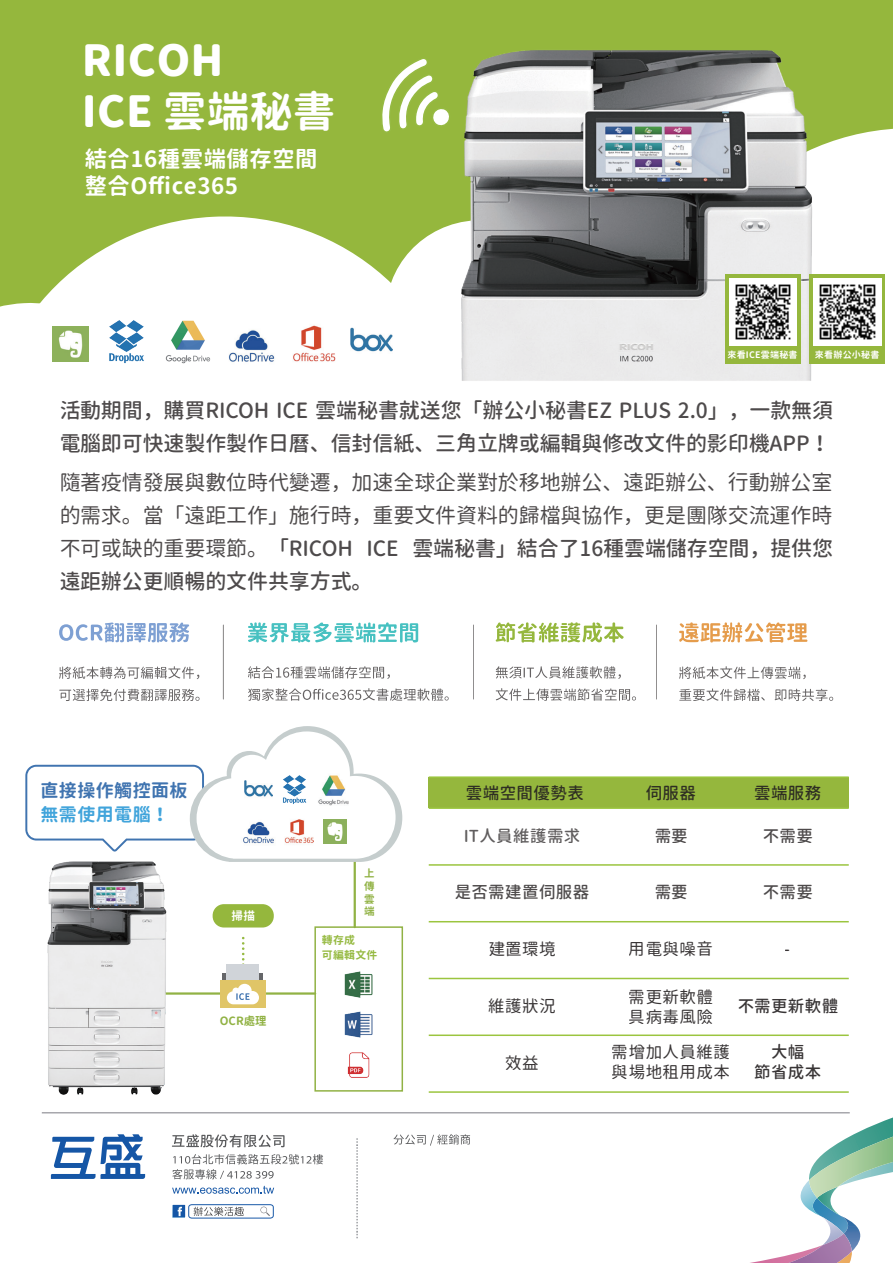
<style>
.page{position:relative;width:893px;height:1263px;background:#fff}
.page>*{position:absolute;margin:0;border:0;box-sizing:border-box;transform-origin:0 0}
.t1{font:800 42.75px/51.3px "Gen Jyuu Gothic";letter-spacing:.01em;color:#fff}
.t2{font:700 22.35px/26.8px "Gen Jyuu Gothic";letter-spacing:.025em;color:#fff}
.t3{font:21px/33px "Gen Jyuu Gothic";letter-spacing:-.005em;color:rgb(35 31 32/.9);text-align:justify}
.t4{font:500 21px/33px "Gen Jyuu Gothic";letter-spacing:-.005em;color:rgb(35 31 32/.9)}
.t5{font:700 18px "Gen Jyuu Gothic";letter-spacing:.025em;color:#4074b0}
.t6{font:700 18px "Gen Jyuu Gothic";letter-spacing:.025em;color:#41a4db}
.t7{font:16.5px/19.8px "Gen Jyuu Gothic";letter-spacing:.025em;color:#231f20}
.t8{font:500 16.5px/19.8px "Gen Jyuu Gothic";letter-spacing:.025em;color:#231f20;text-align:center}
.t9{font:500 16.5px "Gen Jyuu Gothic";letter-spacing:.025em;color:rgb(35 31 32/.9)}
.t10{font:700 11.55px "Gen Jyuu Gothic";color:#fff}
.t11{font:700 11.4px "Gen Jyuu Gothic";letter-spacing:.005em;color:#91b244}
.t12{font:700 10.95px/14.9px "Gen Jyuu Gothic";letter-spacing:.025em;color:#96ba42}
.t13{font:700 10.5px/12.6px "Gen Jyuu Gothic";color:#91b244;text-align:justify}
.t14{font:700 9px "Gen Jyuu Gothic";letter-spacing:.025em;color:#fff}
.s1{font-weight:700}
.s2{font-weight:500}
</style>
<div class="page">
<hr style="left:42px;top:1112px;width:808px;height:1px;background:#7b7c83">
<svg style="left:750px;top:1117px;width:143px;height:146px"></svg>
<svg style="left:357px;top:1138px;width:1px;height:101px"></svg>
<svg style="left:51px;top:1134px;width:94px;height:45px"></svg>
<svg style="left:172px;top:1185px;width:102px;height:9px"></svg>
<svg style="left:172px;top:1154px;width:151px;height:25px"></svg>
<svg style="left:394px;top:1134px;width:76px;height:12px"></svg>
<svg style="left:172px;top:1134px;width:113px;height:13px"></svg>
<svg style="left:172px;top:1204px;width:102px;height:15px"></svg>
<img style="left:0;top:0;width:893px;height:933px">
<svg style="left:59px;top:622px;width:130px;height:20px"></svg>
<svg style="left:59px;top:666px;width:140px;height:13px"></svg>
<svg style="left:59px;top:689px;width:141px;height:12px"></svg>
<svg style="left:679px;top:622px;width:128px;height:20px"></svg>
<svg style="left:679px;top:666px;width:127px;height:13px"></svg>
<svg style="left:679px;top:688px;width:86px;height:13px"></svg>
<svg style="left:775px;top:689px;width:58px;height:12px"></svg>
<svg style="left:496px;top:666px;width:125px;height:13px"></svg>
<svg style="left:496px;top:688px;width:140px;height:13px"></svg>
<svg style="left:496px;top:622px;width:128px;height:20px"></svg>
<svg style="left:248px;top:622px;width:170px;height:20px"></svg>
<svg style="left:248px;top:666px;width:142px;height:13px"></svg>
<svg style="left:248px;top:688px;width:201px;height:13px"></svg>
<hr style="left:656px;top:625px;width:1px;height:74px;background:#231f20">
<hr style="left:473px;top:625px;width:1px;height:74px;background:#231f20">
<hr style="left:223px;top:625px;width:1px;height:74px;background:#231f20">
<img style="left:102px;top:318px;width:48px;height:48px">
<img style="left:164px;top:318px;width:48px;height:48px">
<img style="left:217px;top:327px;width:69px;height:39px">
<img style="left:53px;top:326px;width:35px;height:36px">
<img style="left:292px;top:322px;width:44px;height:44px">
<img style="left:350px;top:326px;width:43px;height:29px">
<svg style="left:380px;top:56px;width:72px;height:78px"></svg>
<div style="left:429px;top:777px;width:420px;height:31px;background:#95b73d"></div>
<hr style="left:429px;top:807px;width:420px;height:2px;background:#9bc53f">
<hr style="left:429px;top:776px;width:420px;height:2px;background:#9bc53f">
<hr style="left:429px;top:978px;width:420px;height:1px;background:#9bc53f">
<hr style="left:429px;top:921px;width:420px;height:1px;background:#9bc53f">
<hr style="left:429px;top:864px;width:420px;height:2px;background:#9bc53f">
<hr style="left:429px;top:1034px;width:420px;height:2px;background:#9bc53f">
<hr style="left:429px;top:1091px;width:420px;height:2px;background:#9bc53f">
<hr style="left:160px;top:992px;width:155px;height:3px;background:#91b244">
<img style="left:37px;top:862px;width:137px;height:233px">
<hr style="left:354px;top:827px;width:2px;height:100px;background:#91b244">
<div style="left:213px;top:904px;width:61px;height:23px;background:#95b73d;border-radius:11px"></div>
<svg style="left:242px;top:937px;width:2px;height:27px"></svg>
<div style="left:222px;top:973px;width:41px;height:15px;background:#656669"></div>
<div style="left:227px;top:964px;width:32px;height:37px;background:#d0d4d9"></div>
<div style="left:220px;top:980px;width:45px;height:28px;background:#e0c567"></div>
<svg style="left:227px;top:984px;width:32px;height:20px"></svg>
<div style="left:314px;top:926px;width:89px;height:165px;border:2px solid #91b244"></div>
<img style="left:345px;top:1011px;width:28px;height:27px">
<img style="left:344px;top:971px;width:29px;height:27px">
<img style="left:347px;top:1052px;width:23px;height:26px">
<svg style="left:25px;top:726px;width:377px;height:136px"></svg>
<img style="left:244px;top:779px;width:29px;height:20px">
<img style="left:279px;top:773px;width:32px;height:33px">
<img style="left:317px;top:773px;width:32px;height:33px">
<img style="left:236px;top:820px;width:46px;height:26px">
<img style="left:323px;top:819px;width:24px;height:24px">
<img style="left:284px;top:816px;width:29px;height:30px">
<div style="left:725px;top:275px;width:76px;height:89px;background:#95b73d"></div>
<img style="left:729px;top:278px;width:67px;height:68px">
<div style="left:809px;top:275px;width:76px;height:89px;background:#95b73d"></div>
<img style="left:813px;top:278px;width:68px;height:68px">
<h1 class="t1" style="left:82px;top:33px;width:255px">RICOH<br>ICE <span class="s1">雲端秘書</span></h1>
<p class="t2" style="left:85px;top:145px;width:234px">結合16種雲端儲存空間整合Office365</p>
<p class="t14" style="left:727px;top:348px;width:72px">來看ICE雲端秘書</p>
<p class="t14" style="left:815px;top:348px;width:66px">來看辦公小秘書</p>
<p class="t4" style="left:59px;top:393px;width:776px">活動期間，購買RICOH ICE 雲端秘書就送您「辦公小秘書EZ PLUS 2.0」，一款無須電腦即可快速製作製作日曆、信封信紙、三角立牌或編輯與修改文件的影印機APP！</p>
<p class="t3" style="left:59px;top:465px;width:776px">隨著疫情發展與數位時代變遷，加速全球企業對於移地辦公、遠距辦公、行動辦公室的需求。當「遠距工作」施行時，重要文件資料的歸檔與協作，更是團隊交流運作時不可或缺的重要環節。<span class="s2">「RICOH ICE 雲端秘書」結合了16種雲端儲存空間，提供您遠距辦公更順暢的文件共享方式。</span></p>
<p class="t5" style="left:40px;top:777px;width:149px">直接操作觸控面板</p>
<p class="t6" style="left:40px;top:801px;width:130px">無需使用電腦！</p>
<p class="t10" style="left:231px;top:907px;width:25px">掃描</p>
<p class="t11" style="left:220px;top:1012px;width:48px">OCR處理</p>
<p class="t13" style="left:364px;top:867px;width:12px">上傳雲端</p>
<p class="t12" style="left:322px;top:932px;width:57px">轉存成<br>可編輯文件</p>
<p class="t9" style="left:466px;top:781px;width:119px">雲端空間優勢表</p>
<p class="t9" style="left:646px;top:781px;width:52px">伺服器</p>
<p class="t9" style="left:754px;top:781px;width:69px">雲端服務</p>
<p class="t9" style="left:463px;top:823px;width:119px">IT人員維護需求</p>
<p class="t8" style="left:654px;top:825px;width:35px">需要</p>
<p class="t8" style="left:763px;top:825px;width:52px">不需要</p>
<p class="t8" style="left:454px;top:882px;width:136px">是否需建置伺服器</p>
<p class="t8" style="left:654px;top:882px;width:35px">需要</p>
<p class="t8" style="left:763px;top:882px;width:52px">不需要</p>
<p class="t7" style="left:488px;top:939px;width:69px">建置環境</p>
<p class="t7" style="left:629px;top:939px;width:86px">用電與噪音</p>
<p class="t8" style="left:785px;top:939px;width:7px">-</p>
<p class="t7" style="left:629px;top:986px;width:86px">需更新軟體具病毒風險</p>
<p class="t7" style="left:488px;top:995px;width:69px">維護狀況</p>
<p class="t8" style="left:737px;top:995px;width:103px">不需更新軟體</p>
<p class="t7" style="left:612px;top:1042px;width:119px">需增加人員維護與場地租用成本</p>
<p class="t8" style="left:754px;top:1042px;width:69px">大幅<br>節省成本</p>
<p class="t7" style="left:505px;top:1052px;width:35px">效益</p>
</div>
